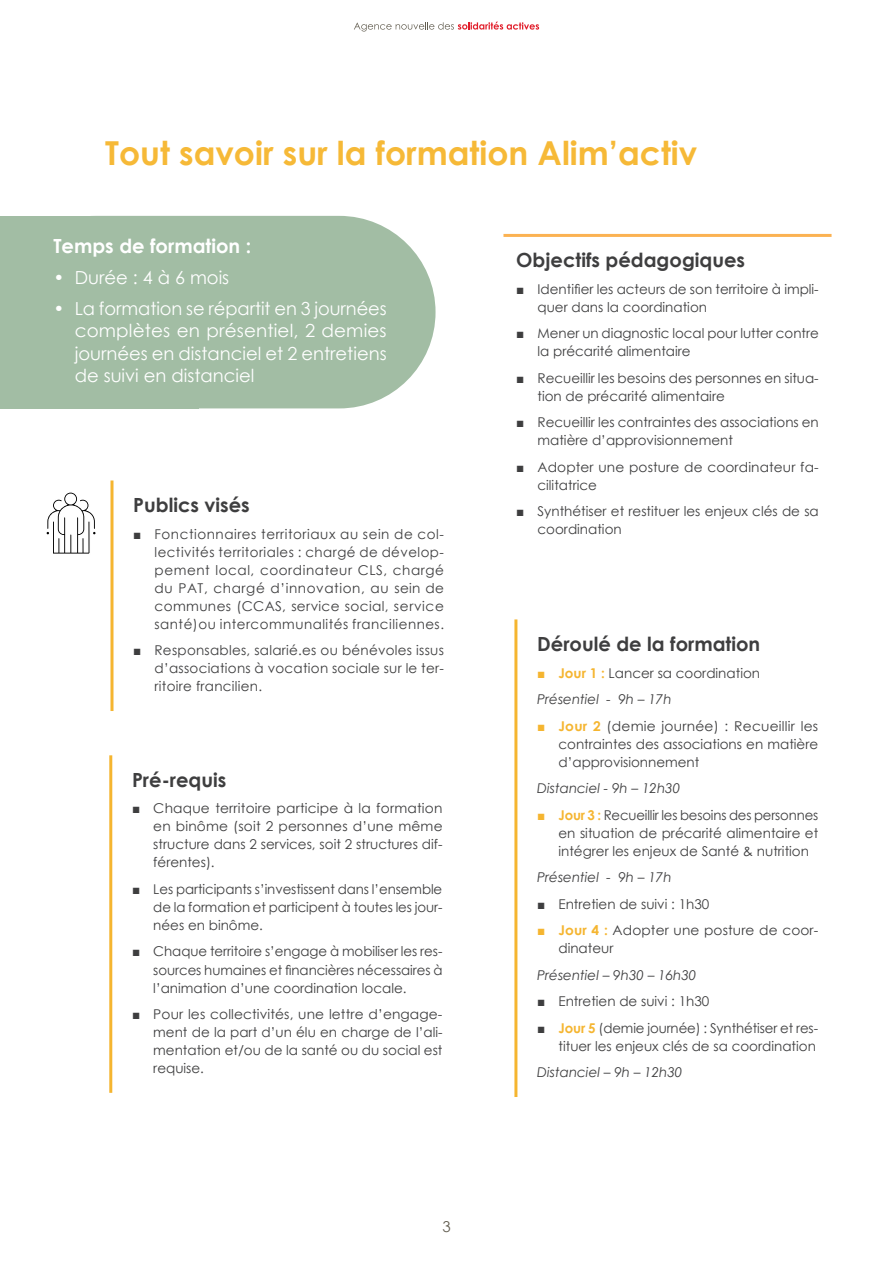
<style>
.page{position:relative;width:893px;height:1263px;background:#fff}
.page>*{position:absolute;margin:0;border:0;box-sizing:border-box;transform-origin:0 0}
.t1{font:700 33px "Century Gothic";color:#f6b937}
.liste_rose{font:700 19.5px "Century Gothic";color:#3e3e3f}
.t2{font:700 19.5px "Century Gothic";color:#fff}
.t3{font:18px/22.5px "Century Gothic";color:#fff;text-align:justify}
.t4{font:15px "Century Gothic";color:#635e51}
.t5{font:13.5px/18px "Century Gothic";color:#3e3e3f;text-align:justify}
.liste_rose-2{font:italic 13.5px "Century Gothic";color:#3e3e3f}
.s1{font-family:"Arial"}
.s2{font-family:"Arial";color:#f5b530}
.s3{font-weight:700;color:#f5b530}
</style>
<div class="page">
<svg style="left:354px;top:22px;width:185px;height:10px"></svg>
<div style="left:0;top:216px;width:436px;height:192px;background:#a2bda4;border-radius:96px"></div>
<div style="left:0;top:216px;width:199px;height:192px;background:#a2bda4"></div>
<hr style="left:503px;top:234px;width:328px;height:3px;background:#fbb252">
<hr style="left:110px;top:480px;width:3px;height:231px;background:#f5b530">
<svg style="left:46px;top:492px;width:50px;height:62px"></svg>
<hr style="left:109px;top:755px;width:3px;height:338px;background:#f5b530">
<hr style="left:514px;top:619px;width:3px;height:478px;background:#f5b530">
<p class="t1" style="left:105px;top:128px;width:594px">Tout savoir sur la formation Alim’activ</p>
<p class="t2" style="left:53px;top:231px;width:199px">Temps de formation :</p>
<p class="t3" style="left:53px;top:266px;width:177px">• Durée : 4 à 6 mois</p>
<p class="t3" style="left:75px;top:297px;width:314px;text-indent:-21px">• La formation se répartit en 3 journées complètes en présentiel, 2 demies journées en distanciel et 2 entretiens de suivi en distanciel</p>
<p class="liste_rose" style="left:133px;top:490px;width:118px">Publics visés</p>
<p class="t5" style="left:155px;top:524px;width:291px;text-indent:-21px"><span class="s1">■</span> Fonctionnaires territoriaux au sein de col&shy;lectivités territoriales : chargé de dévelop&shy;pement local, coordinateur CLS, chargé du PAT, chargé d’innovation, au sein de communes (CCAS, service social, service santé)ou intercommunalités franciliennes.</p>
<p class="t5" style="left:155px;top:641px;width:291px;text-indent:-21px"><span class="s1">■</span> Responsables, salarié.es ou bénévoles issus d’associations à vocation sociale sur le ter&shy;ritoire francilien.</p>
<p class="liste_rose" style="left:132px;top:765px;width:96px">Pré-requis</p>
<p class="t5" style="left:153px;top:799px;width:291px;text-indent:-21px"><span class="s1">■</span> Chaque territoire participe à la formation en binôme (soit 2 personnes d’une même structure dans 2 services, soit 2 structures dif&shy;férentes).</p>
<p class="t5" style="left:153px;top:880px;width:291px;text-indent:-21px"><span class="s1">■</span> Les participants s’investissent dans l’ensemble de la formation et participent à toutes les jour&shy;nées en binôme.</p>
<p class="t5" style="left:153px;top:942px;width:291px;text-indent:-21px"><span class="s1">■</span> Chaque territoire s’engage à mobiliser les res&shy;sources humaines et financières nécessaires à l’animation d’une coordination locale.</p>
<p class="t5" style="left:153px;top:1005px;width:291px;text-indent:-21px"><span class="s1">■</span> Pour les collectivités, une lettre d’engage&shy;ment de la part d’un élu en charge de l’ali&shy;mentation et/ou de la santé ou du social est requise.</p>
<p class="t4" style="left:442px;top:1216px;width:10px">3</p>
<p class="liste_rose" style="left:516px;top:245px;width:230px">Objectifs pédagogiques</p>
<p class="t5" style="left:537px;top:279px;width:283px;text-indent:-21px"><span class="s1">■</span> Identifier les acteurs de son territoire à impli&shy;quer dans la coordination</p>
<p class="t5" style="left:537px;top:324px;width:283px;text-indent:-21px"><span class="s1">■</span> Mener un diagnostic local pour lutter contre la précarité alimentaire</p>
<p class="t5" style="left:537px;top:368px;width:283px;text-indent:-21px"><span class="s1">■</span> Recueillir les besoins des personnes en situa&shy;tion de précarité alimentaire</p>
<p class="t5" style="left:537px;top:413px;width:283px;text-indent:-21px"><span class="s1">■</span> Recueillir les contraintes des associations en matière d’approvisionnement</p>
<p class="t5" style="left:537px;top:457px;width:283px;text-indent:-21px"><span class="s1">■</span> Adopter une posture de coordinateur fa&shy;cilitatrice</p>
<p class="t5" style="left:537px;top:502px;width:283px;text-indent:-21px"><span class="s1">■</span> Synthétiser et restituer les enjeux clés de sa coordination</p>
<p class="liste_rose" style="left:537px;top:629px;width:225px">Déroulé de la formation</p>
<p class="t5" style="left:537px;top:663px;width:224px"><span class="s2">■</span> <span class="s3">Jour 1 :</span> Lancer sa coordination</p>
<p class="liste_rose-2" style="left:537px;top:690px;width:136px">Présentiel - 9h – 17h</p>
<p class="t5" style="left:558px;top:716px;width:261px;text-indent:-21px"><span class="s2">■</span> <span class="s3">Jour 2</span> (demie journée) : Recueillir les contraintes des associations en matière d’approvisionnement</p>
<p class="liste_rose-2" style="left:537px;top:779px;width:144px">Distanciel - 9h – 12h30</p>
<p class="t5" style="left:558px;top:805px;width:261px;text-indent:-21px"><span class="s2">■</span> <span class="s3">Jour 3 :</span> Recueillir les besoins des personnes en situation de précarité alimentaire et intégrer les enjeux de Santé &amp; nutrition</p>
<p class="liste_rose-2" style="left:537px;top:868px;width:136px">Présentiel - 9h – 17h</p>
<p class="t5" style="left:537px;top:894px;width:174px"><span class="s1">■</span> Entretien de suivi : 1h30</p>
<p class="t5" style="left:558px;top:921px;width:261px;text-indent:-21px"><span class="s2">■</span> <span class="s3">Jour 4 :</span> Adopter une posture de coor&shy;dinateur</p>
<p class="liste_rose-2" style="left:537px;top:965px;width:161px">Présentiel – 9h30 – 16h30</p>
<p class="t5" style="left:537px;top:992px;width:174px"><span class="s1">■</span> Entretien de suivi : 1h30</p>
<p class="t5" style="left:537px;top:1018px;width:283px;text-align:right"><span class="s1">■</span> <span class="s3">Jour 5</span> (demie journée) : Synthétiser et res&shy;tituer les enjeux clés de sa coordination</p>
<p class="liste_rose-2" style="left:537px;top:1063px;width:147px">Distanciel – 9h – 12h30</p>
</div>
